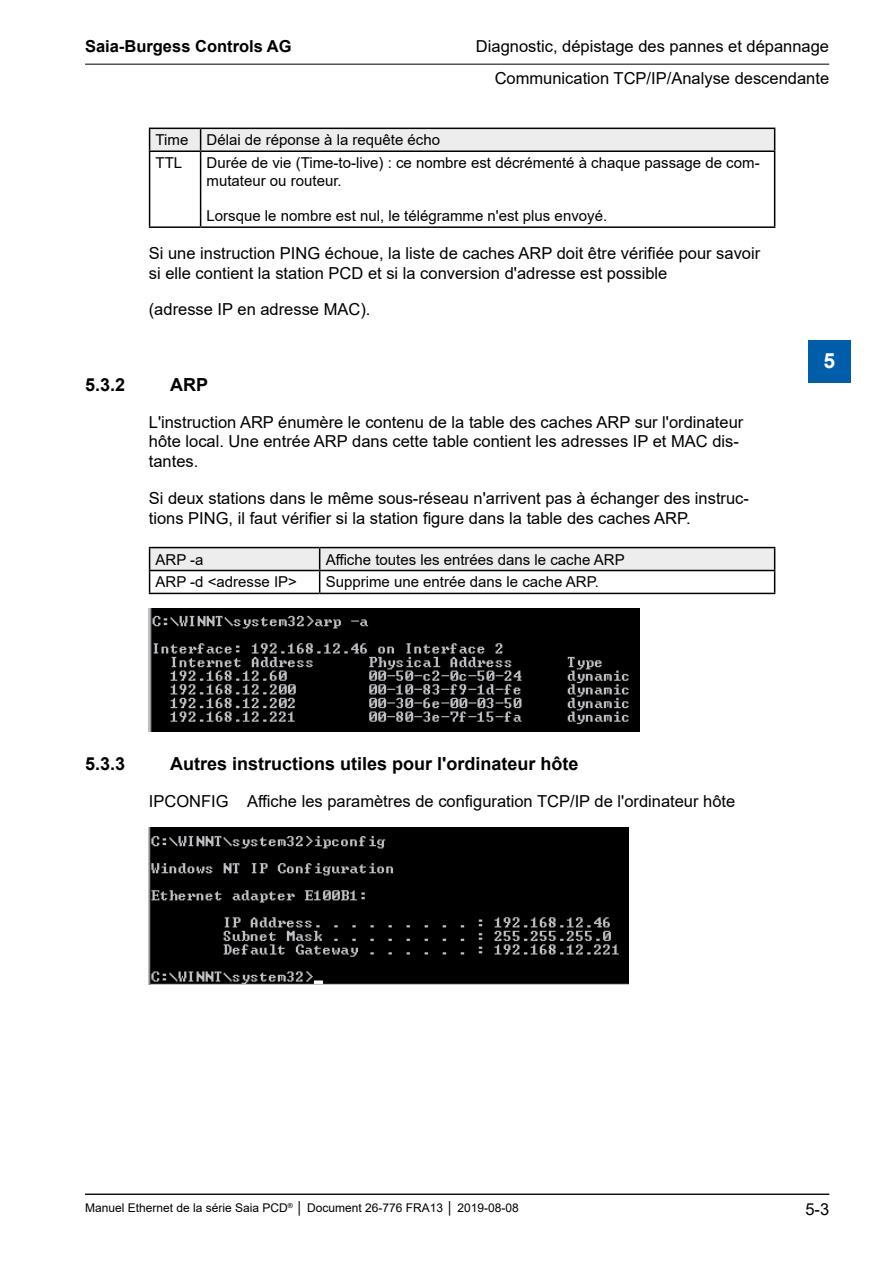
<style>
.page{position:relative;width:893px;height:1263px;background:#fff}
.page>*{position:absolute;margin:0;border:0;box-sizing:border-box;transform-origin:0 0}
.t1{font:700 21px "Arial";color:#fff}
.Ueberschrift_3{font:700 18px "Arial";color:#000}
.Fliesstext_-_15_mm{font:16.5px/19.8px "Arial";color:#000}
.t2{font:700 16.5px "Arial";color:#000}
.FR_TextTabelle{font:15px/18px "Arial";color:#000}
.t3{font:12px "Arial";color:#000}
</style>
<div class="page">
<hr style="left:85px;top:64px;width:744px;height:1px;background:#000">
<hr style="left:85px;top:1194px;width:744px;height:1px;background:#000">
<div style="left:808px;top:340px;width:42px;height:43px;background:#005da9"></div>
<svg style="left:149px;top:128px;width:626px;height:22px;background:#e0e0e0"></svg>
<hr style="left:149px;top:150px;width:52px;height:2px;background:#000">
<hr style="left:149px;top:152px;width:1px;height:74px;background:#000">
<hr style="left:201px;top:150px;width:574px;height:2px;background:#000">
<hr style="left:200px;top:152px;width:1px;height:74px;background:#000">
<hr style="left:774px;top:152px;width:1px;height:74px;background:#000">
<hr style="left:149px;top:226px;width:52px;height:2px;background:#000">
<hr style="left:201px;top:226px;width:574px;height:2px;background:#000">
<hr style="left:149px;top:547px;width:171px;height:1px;background:#000">
<hr style="left:320px;top:547px;width:455px;height:1px;background:#000">
<svg style="left:149px;top:548px;width:626px;height:45px"></svg>
<hr style="left:149px;top:593px;width:171px;height:1px;background:#000">
<hr style="left:320px;top:593px;width:455px;height:1px;background:#000">
<img style="left:149px;top:608px;width:491px;height:123px">
<img style="left:149px;top:827px;width:479px;height:158px">
<p class="t2" style="left:85px;top:35px;width:208px">Saia-Burgess Controls AG</p>
<p class="Fliesstext_-_15_mm" style="left:476px;top:37px;width:355px">Diagnostic, dépistage des pannes et dépannage</p>
<p class="Fliesstext_-_15_mm" style="left:495px;top:68px;width:336px">Communication TCP/IP/Analyse descendante</p>
<p class="FR_TextTabelle" style="left:156px;top:131px;width:34px">Time</p>
<p class="FR_TextTabelle" style="left:207px;top:131px;width:235px">Délai de réponse à la requête écho</p>
<p class="FR_TextTabelle" style="left:156px;top:154px;width:28px">TTL</p>
<p class="FR_TextTabelle" style="left:207px;top:154px;width:555px">Durée de vie (Time-to-live) : ce nombre est décrémenté à chaque passage de com&shy;mutateur ou routeur.</p>
<p class="FR_TextTabelle" style="left:207px;top:207px;width:402px">Lorsque le nombre est nul, le télégramme n'est plus envoyé.</p>
<p class="Fliesstext_-_15_mm" style="left:149px;top:243px;width:613px">Si une instruction PING échoue, la liste de caches ARP doit être vérifiée pour savoir si elle contient la station PCD et si la conversion d'adresse est possible</p>
<p class="Fliesstext_-_15_mm" style="left:149px;top:300px;width:223px">(adresse IP en adresse MAC).</p>
<p class="Ueberschrift_3" style="left:85px;top:372px;width:42px">5.3.2</p>
<p class="Ueberschrift_3" style="left:170px;top:372px;width:39px">ARP</p>
<p class="Fliesstext_-_15_mm" style="left:149px;top:412px;width:596px">L'instruction ARP énumère le contenu de la table des caches ARP sur l'ordinateur hôte local. Une entrée ARP dans cette table contient les adresses IP et MAC dis&shy;tantes.</p>
<p class="Fliesstext_-_15_mm" style="left:149px;top:488px;width:602px">Si deux stations dans le même sous-réseau n'arrivent pas à échanger des instruc&shy;tions PING, il faut vérifier si la station figure dans la table des caches ARP.</p>
<p class="FR_TextTabelle" style="left:156px;top:550px;width:50px">ARP -a</p>
<p class="FR_TextTabelle" style="left:326px;top:550px;width:300px">Affiche toutes les entrées dans le cache ARP</p>
<p class="FR_TextTabelle" style="left:156px;top:573px;width:143px">ARP -d &lt;adresse IP&gt;</p>
<p class="FR_TextTabelle" style="left:326px;top:573px;width:275px">Supprime une entrée dans le cache ARP.</p>
<p class="t1" style="left:823px;top:346px;width:13px">5</p>
<p class="Ueberschrift_3" style="left:85px;top:751px;width:42px">5.3.3</p>
<p class="Ueberschrift_3" style="left:170px;top:751px;width:410px">Autres instructions utiles pour l'ordinateur hôte</p>
<p class="Fliesstext_-_15_mm" style="left:149px;top:791px;width:588px">IPCONFIG Affiche les paramètres de configuration TCP/IP de l'ordinateur hôte</p>
<p class="t3" style="left:85px;top:1200px;width:435px">Manuel Ethernet de la série Saia PCD<sup>®</sup> │ Document 26-776 FRA13 │ 2019-08-08</p>
<p class="Fliesstext_-_15_mm" style="left:805px;top:1200px;width:25px">5-3</p>
</div>
